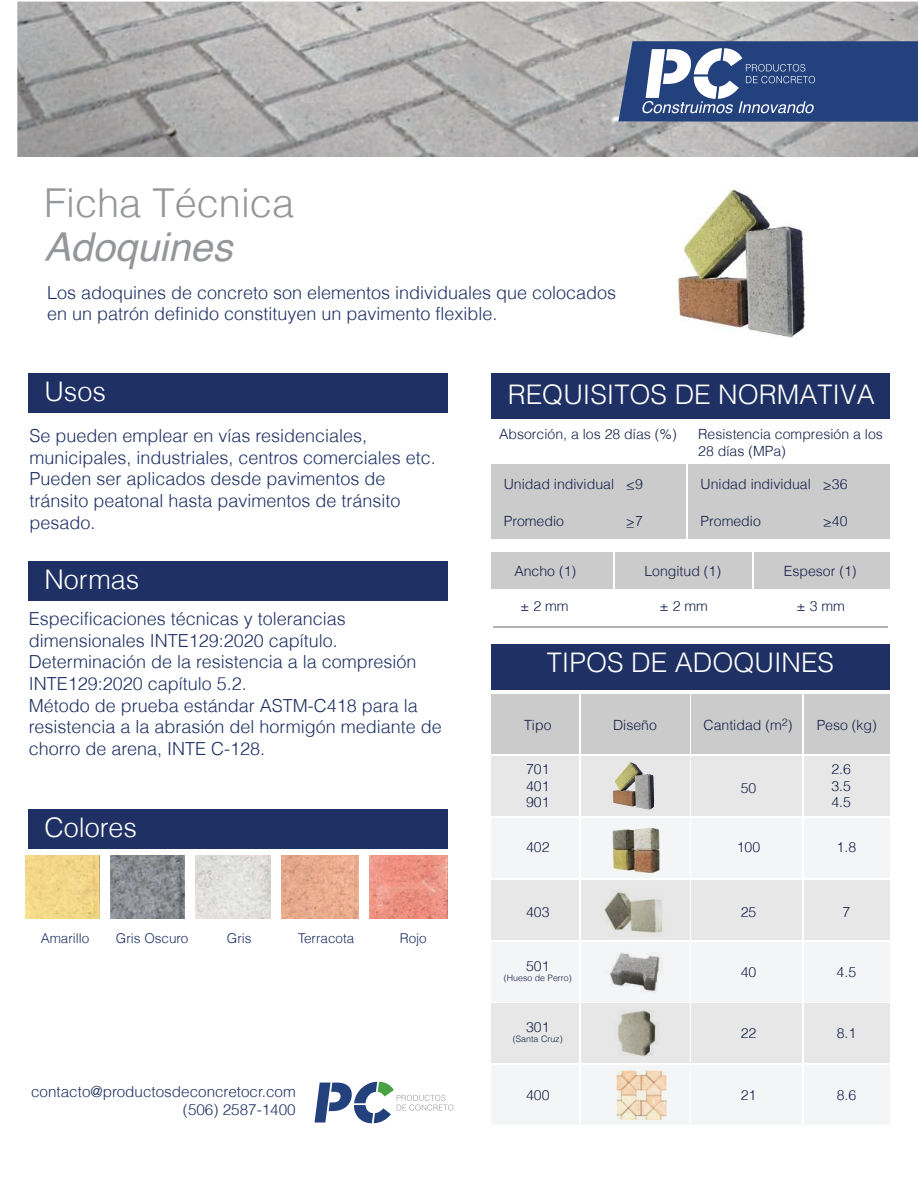
<style>
.page{position:relative;width:918px;height:1188px;background:#fff}
.page>*{position:absolute;margin:0;border:0;box-sizing:border-box;transform-origin:0 0}
.t1{font:300 39.9px "Helvetica";color:#949699}
.t2{font:italic 39.9px "Helvetica";color:#949699}
.t3{font:300 27px "Helvetica";color:#fff}
.t4{font:300 18px/21.6px "Helvetica";color:#1f3164}
.t5{font:300 15.3px "Helvetica";color:#1f3164}
.t6{font:300 14.1px/16.8px "Helvetica";color:#151f49;text-align:justify}
.t7{font:300 13.5px "Helvetica";color:#1f3164}
.t8{font:300 8.85px "Helvetica";color:#151f49}
</style>
<div class="page">
<div style="left:28px;top:809px;width:420px;height:40px;background:#1f3164"></div>
<div style="left:28px;top:561px;width:420px;height:39px;background:#1f3164"></div>
<div style="left:28px;top:373px;width:420px;height:40px;background:#1f3164"></div>
<img style="left:17px;top:2px;width:901px;height:155px">
<svg style="left:618px;top:41px;width:300px;height:81px;background:#475f90"></svg>
<img style="left:677px;top:189px;width:128px;height:149px">
<div style="left:491px;top:373px;width:399px;height:45px;background:#1f3164"></div>
<div style="left:491px;top:465px;width:399px;height:74px;background:#cbcbcb"></div>
<div style="left:491px;top:552px;width:399px;height:37px;background:#cbcbcb"></div>
<div style="left:491px;top:645px;width:399px;height:45px;background:#1f3164"></div>
<hr style="left:686px;top:462px;width:1px;height:86px;background:#fff">
<hr style="left:752px;top:546px;width:2px;height:86px;background:#fff">
<hr style="left:613px;top:546px;width:1px;height:86px;background:#fff">
<hr style="left:493px;top:626px;width:395px;height:2px;background:#b3b3b3">
<div style="left:491px;top:694px;width:88px;height:60px;background:#cbcbcb"></div>
<div style="left:581px;top:694px;width:108px;height:60px;background:#cbcbcb"></div>
<div style="left:692px;top:694px;width:110px;height:60px;background:#cbcbcb"></div>
<div style="left:804px;top:694px;width:86px;height:60px;background:#cbcbcb"></div>
<div style="left:491px;top:756px;width:88px;height:60px;background:#e6e7e6"></div>
<div style="left:581px;top:756px;width:108px;height:60px;background:#e6e7e6"></div>
<div style="left:692px;top:756px;width:110px;height:60px;background:#e6e7e6"></div>
<div style="left:804px;top:756px;width:86px;height:60px;background:#e6e7e6"></div>
<div style="left:491px;top:818px;width:88px;height:60px;background:#f4f5f6"></div>
<div style="left:581px;top:818px;width:108px;height:60px;background:#f4f5f6"></div>
<div style="left:692px;top:818px;width:110px;height:60px;background:#f4f5f6"></div>
<div style="left:804px;top:818px;width:86px;height:60px;background:#f4f5f6"></div>
<div style="left:491px;top:880px;width:88px;height:59px;background:#e6e7e6"></div>
<div style="left:581px;top:880px;width:108px;height:59px;background:#e6e7e6"></div>
<div style="left:692px;top:880px;width:110px;height:59px;background:#e6e7e6"></div>
<div style="left:804px;top:880px;width:86px;height:59px;background:#e6e7e6"></div>
<div style="left:491px;top:942px;width:88px;height:59px;background:#f4f5f6"></div>
<div style="left:581px;top:942px;width:108px;height:59px;background:#f4f5f6"></div>
<div style="left:692px;top:942px;width:110px;height:59px;background:#f4f5f6"></div>
<div style="left:804px;top:942px;width:86px;height:59px;background:#f4f5f6"></div>
<div style="left:491px;top:1004px;width:88px;height:59px;background:#e6e7e6"></div>
<div style="left:581px;top:1004px;width:108px;height:59px;background:#e6e7e6"></div>
<div style="left:692px;top:1004px;width:110px;height:59px;background:#e6e7e6"></div>
<div style="left:804px;top:1004px;width:86px;height:59px;background:#e6e7e6"></div>
<div style="left:491px;top:1065px;width:88px;height:60px;background:#f4f5f6"></div>
<div style="left:581px;top:1065px;width:108px;height:60px;background:#f4f5f6"></div>
<div style="left:692px;top:1065px;width:110px;height:60px;background:#f4f5f6"></div>
<div style="left:804px;top:1065px;width:86px;height:60px;background:#f4f5f6"></div>
<img style="left:613px;top:762px;width:42px;height:48px">
<img style="left:600px;top:892px;width:67px;height:48px">
<img style="left:617px;top:1010px;width:42px;height:47px">
<img style="left:616px;top:1070px;width:51px;height:50px">
<img style="left:612px;top:828px;width:48px;height:46px">
<img style="left:605px;top:952px;width:62px;height:50px">
<img style="left:25px;top:856px;width:423px;height:62px">
<div style="left:359px;top:854px;width:10px;height:67px;background:#fff"></div>
<div style="left:271px;top:854px;width:10px;height:67px;background:#fff"></div>
<div style="left:185px;top:854px;width:10px;height:67px;background:#fff"></div>
<div style="left:100px;top:854px;width:9px;height:67px;background:#fff"></div>
<svg style="left:315px;top:1082px;width:138px;height:41px"></svg>
<h1 class="t1" style="left:44px;top:178px;width:252px">Ficha Técnica</h1>
<h1 class="t2" style="left:44px;top:216px;width:190px">Adoquines</h1>
<p class="t4" style="left:47px;top:281px;width:570px">Los adoquines de concreto son elementos individuales que colocados en un patrón definido constituyen un pavimento flexible.</p>
<h2 class="t3" style="left:44px;top:375px;width:63px">Usos</h2>
<h2 class="t3" style="left:508px;top:378px;width:369px">REQUISITOS DE NORMATIVA</h2>
<p class="t4" style="left:29px;top:425px;width:408px">Se pueden emplear en vías residenciales, municipales, industriales, centros comerciales etc.<br>Pueden ser aplicados desde pavimentos de tránsito peatonal hasta pavimentos de tránsito pesado.</p>
<h2 class="t3" style="left:44px;top:563px;width:96px">Normas</h2>
<p class="t4" style="left:29px;top:608px;width:415px">Especificaciones técnicas y tolerancias dimensionales INTE129:2020 capítulo.<br>Determinación de la resistencia a la compresión INTE129:2020 capítulo 5.2.<br>Método de prueba estándar ASTM-C418 para la resistencia a la abrasión del hormigón mediante de chorro de arena, INTE C-128.</p>
<h2 class="t3" style="left:44px;top:810px;width:94px">Colores</h2>
<p class="t7" style="left:41px;top:930px;width:50px">Amarillo</p>
<p class="t7" style="left:116px;top:930px;width:74px">Gris Oscuro</p>
<p class="t7" style="left:227px;top:930px;width:26px">Gris</p>
<p class="t7" style="left:298px;top:930px;width:58px">Terracota</p>
<p class="t7" style="left:400px;top:930px;width:29px">Rojo</p>
<p class="t5" style="left:31px;top:1082px;width:266px">contacto@productosdeconcretocr.com</p>
<p class="t5" style="left:183px;top:1100px;width:114px">(506) 2587-1400</p>
<p class="t6" style="left:499px;top:426px;width:179px">Absorción, a los 28 días (%)</p>
<p class="t6" style="left:698px;top:426px;width:186px">Resistencia compresión a los<br>28 días (MPa)</p>
<p class="t6" style="left:504px;top:476px;width:141px">Unidad individual &lt;9</p>
<p class="t6" style="left:504px;top:512px;width:62px">Promedio</p>
<p class="t6" style="left:626px;top:512px;width:19px">&gt; 7_</p>
<p class="t6" style="left:701px;top:476px;width:149px">Unidad individual &gt;36</p>
<p class="t6" style="left:701px;top:512px;width:62px">Promedio</p>
<p class="t6" style="left:823px;top:512px;width:26px">&gt;40</p>
<p class="t6" style="left:627px;top:475px;width:9px">_</p>
<p class="t6" style="left:824px;top:475px;width:9px">_</p>
<p class="t6" style="left:824px;top:512px;width:9px">_</p>
<p class="t6" style="left:514px;top:563px;width:63px">Ancho (1)</p>
<p class="t6" style="left:644px;top:563px;width:78px">Longitud (1)</p>
<p class="t6" style="left:784px;top:563px;width:74px">Espesor (1)</p>
<p class="t6" style="left:520px;top:597px;width:50px">± 2 mm</p>
<p class="t6" style="left:659px;top:597px;width:50px">± 2 mm</p>
<p class="t6" style="left:796px;top:597px;width:50px">± 3 mm</p>
<h2 class="t3" style="left:547px;top:645px;width:289px">TIPOS DE ADOQUINES</h2>
<p class="t6" style="left:524px;top:716px;width:29px">Tipo</p>
<p class="t6" style="left:613px;top:716px;width:45px">Diseño</p>
<p class="t6" style="left:704px;top:716px;width:90px">Cantidad (m<sup>2</sup>)</p>
<p class="t6" style="left:817px;top:716px;width:62px">Peso (kg)</p>
<p class="t6" style="left:526px;top:760px;width:25px">701<br>401<br>901</p>
<p class="t6" style="left:831px;top:760px;width:21px">2.6<br>3.5<br>4.5</p>
<p class="t6" style="left:741px;top:779px;width:17px">50</p>
<p class="t6" style="left:526px;top:838px;width:25px">402</p>
<p class="t6" style="left:737px;top:838px;width:25px">100</p>
<p class="t6" style="left:837px;top:838px;width:21px">1.8</p>
<p class="t6" style="left:526px;top:903px;width:25px">403</p>
<p class="t6" style="left:741px;top:903px;width:17px">25</p>
<p class="t6" style="left:843px;top:903px;width:9px">7</p>
<p class="t6" style="left:526px;top:957px;width:25px">501</p>
<p class="t8" style="left:504px;top:973px;width:69px">(Hueso de Perro)</p>
<p class="t6" style="left:526px;top:1018px;width:25px">301</p>
<p class="t8" style="left:513px;top:1034px;width:51px">(Santa Cruz)</p>
<p class="t6" style="left:741px;top:964px;width:17px">40</p>
<p class="t6" style="left:741px;top:1025px;width:17px">22</p>
<p class="t6" style="left:837px;top:964px;width:21px">4.5</p>
<p class="t6" style="left:837px;top:1025px;width:21px">8.1</p>
<p class="t6" style="left:526px;top:1087px;width:25px">400</p>
<p class="t6" style="left:741px;top:1087px;width:17px">21</p>
<p class="t6" style="left:837px;top:1087px;width:21px">8.6</p>
</div>
